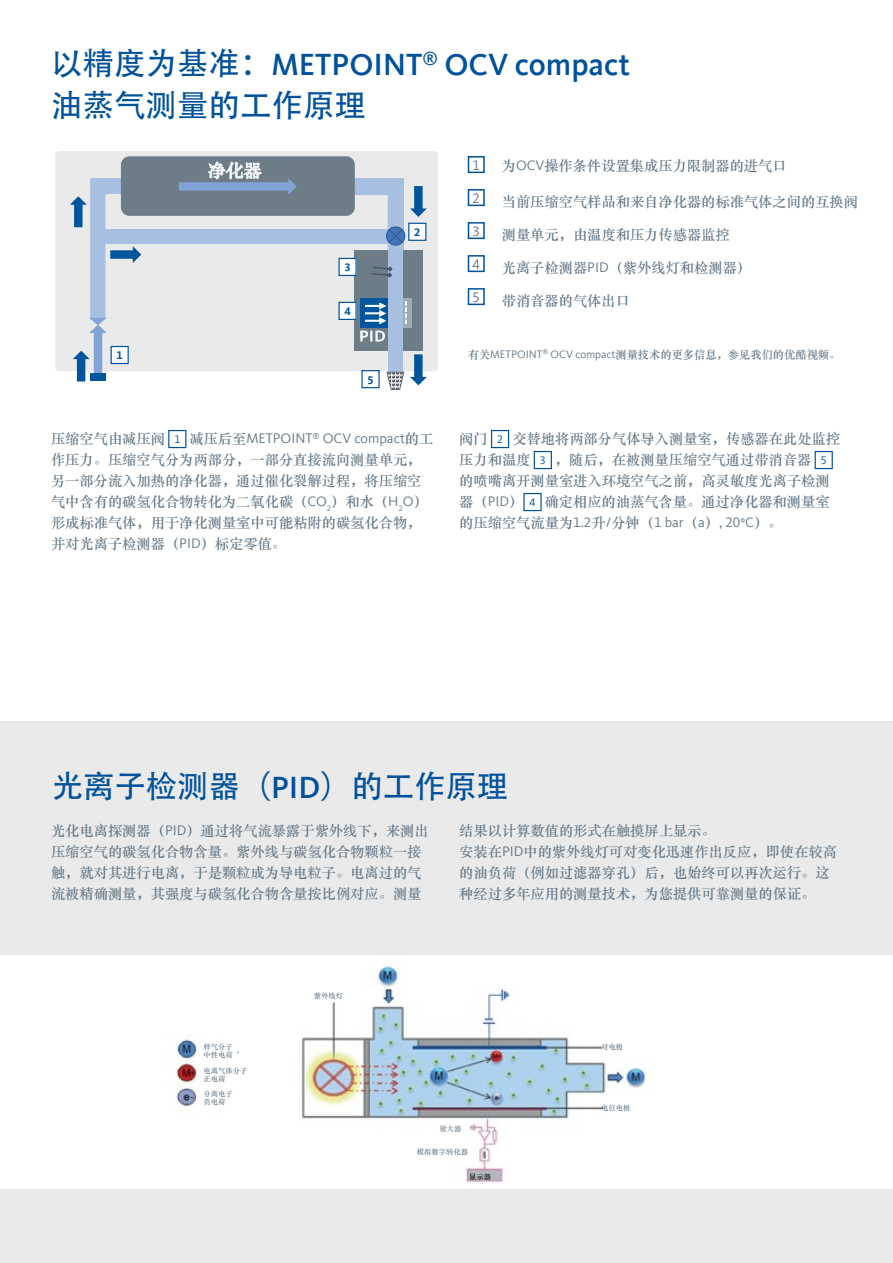
<style>
.page{position:relative;width:893px;height:1263px;background:#fff}
.page>*{position:absolute;margin:0;border:0;box-sizing:border-box;transform-origin:0 0}
.t1{font:500 31.5px "Kievit Offc Pro";color:#00529c}
.t2{font:31.5px "Adobe Heiti Std";color:#00529c}
.t3{font:18px "ST Zhongsong";color:#fff}
.t4{font:700 16.5px "Kievit Offc Pro";color:#fff}
.t5{font:14.25px/21px "ST Zhongsong";color:#657988}
.t6{font:14.25px "Kievit Offc Pro";color:#657988}
.t7{font:700 11.4px "Kievit Offc Pro";color:#00529c}
.t8{font:11.25px "ST Zhongsong";color:#657988}
.t9{font:7.35px/7.8px "ST Zhongsong";color:#657988}
.t10{font:7.35px "ST Zhongsong";color:#000}
.s1{font-family:"Adobe Heiti Std";font-weight:400}
.s2{font-family:"ST Zhongsong"}
.s3{font-size:11.4px;color:#00529c}
.s4{font-family:"Kievit Offc Pro"}
.s5{font-family:"Kievit Offc Pro";font-size:11.4px;color:#00529c}
.s6{font-family:"Kievit Offc Pro";font-weight:500}
</style>
<div class="page">
<div style="left:0;top:721px;width:893px;height:542px;background:#eaeaea"></div>
<div style="left:0;top:955px;width:893px;height:234px;background:#fff"></div>
<div style="left:55px;top:152px;width:383px;height:219px;background:#eaeaea;border-radius:4px"></div>
<div style="left:354px;top:250px;width:69px;height:100px;background:#6c7d88"></div>
<div style="left:360px;top:298px;width:29px;height:29px;background:#00559c"></div>
<svg style="left:365px;top:302px;width:21px;height:22px"></svg>
<svg style="left:403px;top:298px;width:8px;height:29px"></svg>
<svg style="left:405px;top:302px;width:1px;height:22px"></svg>
<div style="left:104px;top:229px;width:286px;height:14px;background:#a7bfe1"></div>
<svg style="left:351px;top:178px;width:76px;height:72px"></svg>
<div style="left:388px;top:250px;width:15px;height:121px;background:#a7bfe1"></div>
<svg style="left:372px;top:266px;width:21px;height:12px"></svg>
<svg style="left:70px;top:178px;width:71px;height:203px"></svg>
<svg style="left:386px;top:354px;width:41px;height:36px"></svg>
<div style="left:121px;top:156px;width:234px;height:60px;background:#6c7d88;border-radius:9px"></div>
<img style="left:301px;top:966px;width:345px;height:217px">
<img style="left:176px;top:1039px;width:21px;height:67px">
<div style="left:409px;top:223px;width:17px;height:17px;background:#fff"></div>
<div style="left:408px;top:223px;width:18px;height:18px;border:1px solid #00529c"></div>
<div style="left:111px;top:346px;width:17px;height:17px;background:#fff"></div>
<div style="left:111px;top:346px;width:18px;height:18px;border:1px solid #00529c"></div>
<div style="left:339px;top:302px;width:17px;height:17px;background:#fff"></div>
<div style="left:338px;top:302px;width:19px;height:18px;border:1px solid #00529c"></div>
<div style="left:361px;top:370px;width:19px;height:18px;border:1px solid #00529c"></div>
<div style="left:339px;top:258px;width:17px;height:17px;background:#fff"></div>
<div style="left:338px;top:258px;width:19px;height:18px;border:1px solid #00529c"></div>
<svg style="left:179px;top:161px;width:118px;height:34px"></svg>
<div style="left:168px;top:430px;width:18px;height:18px;border:1px solid #00529c"></div>
<div style="left:491px;top:430px;width:18px;height:18px;border:1px solid #00529c"></div>
<div style="left:534px;top:451px;width:18px;height:18px;border:1px solid #00529c"></div>
<div style="left:815px;top:451px;width:18px;height:18px;border:1px solid #00529c"></div>
<div style="left:523px;top:493px;width:19px;height:18px;border:1px solid #00529c"></div>
<div style="left:468px;top:156px;width:17px;height:17px;border:2px solid #00529c"></div>
<div style="left:468px;top:189px;width:17px;height:17px;border:2px solid #00529c"></div>
<div style="left:468px;top:222px;width:17px;height:17px;border:2px solid #00529c"></div>
<div style="left:468px;top:255px;width:17px;height:17px;border:2px solid #00529c"></div>
<div style="left:468px;top:288px;width:17px;height:17px;border:2px solid #00529c"></div>
<h1 class="t1" style="left:51px;top:46px;width:580px"><span class="s1">以精度为基准：</span>METPOINT<sup>®</sup> OCV compact</h1>
<h1 class="t2" style="left:51px;top:86px;width:316px">油蒸气测量的工作原理</h1>
<p class="t7" style="left:116px;top:349px;width:8px">1</p>
<p class="t3" style="left:208px;top:158px;width:55px">净化器</p>
<p class="t7" style="left:344px;top:261px;width:8px">3</p>
<p class="t7" style="left:344px;top:305px;width:8px">4</p>
<p class="t4" style="left:359px;top:326px;width:28px">PID</p>
<p class="t7" style="left:367px;top:373px;width:8px">5</p>
<p class="t7" style="left:414px;top:225px;width:8px">2</p>
<p class="t6" style="left:51px;top:430px;width:384px"><span class="s2">压缩空气由减压阀</span> <span class="s3">1</span> <span class="s2">减压后至</span>METPOINT<sup>®</sup> OCV compact<span class="s2">的工</span></p>
<p class="t5" style="left:51px;top:449px;width:378px">作压力。压缩空气分为两部分，一部分直接流向测量单元，另一部分流入加热的净化器，通过催化裂解过程，将压缩空气中含有的碳氢化合物转化为二氧化碳（<span class="s4">CO</span><sub>2</sub>）和水（<span class="s4">H</span><sub>2</sub><span class="s4">O</span>）形成标准气体，用于净化测量室中可能粘附的碳氢化合物，并对光离子检测器（<span class="s4">PID</span>）标定零值。</p>
<p class="t6" style="left:472px;top:156px;width:9px">1</p>
<p class="t5" style="left:502px;top:155px;width:286px">为<span class="s4">OCV</span>操作条件设置集成压力限制器的进气口</p>
<p class="t6" style="left:472px;top:189px;width:9px">2</p>
<p class="t5" style="left:502px;top:191px;width:358px">当前压缩空气样品和来自净化器的标准气体之间的互换阀</p>
<p class="t6" style="left:472px;top:222px;width:9px">3</p>
<p class="t5" style="left:502px;top:224px;width:229px">测量单元，由温度和压力传感器监控</p>
<p class="t6" style="left:472px;top:255px;width:9px">4</p>
<p class="t5" style="left:502px;top:257px;width:251px">光离子检测器<span class="s4">PID</span>（紫外线灯和检测器）</p>
<p class="t6" style="left:472px;top:288px;width:9px">5</p>
<p class="t5" style="left:502px;top:290px;width:130px">带消音器的气体出口</p>
<p class="t8" style="left:468px;top:346px;width:374px">有关<span class="s4">METPOINT</span><sup>®</sup> <span class="s4">OCV compact</span>测量技术的更多信息，参见我们的优酷视频。</p>
<p class="t5" style="left:459px;top:428px;width:382px">阀门 <span class="s5">2</span> 交替地将两部分气体导入测量室，传感器在此处监控压力和温度 <span class="s5">3</span> ，随后，在被测量压缩空气通过带消音器 <span class="s5">5</span>的喷嘴离开测量室进入环境空气之前，高灵敏度光离子检测器（<span class="s4">PID</span>） <span class="s5">4</span> 确定相应的油蒸气含量。通过净化器和测量室的压缩空气流量为<span class="s4">1.2</span>升<span class="s4">/</span>分钟（<span class="s4">1 bar</span>（<span class="s4">a</span>）<span class="s4">, 20°C</span>）。</p>
<h1 class="t2" style="left:52px;top:767px;width:458px">光离子检测器（<span class="s6">PID</span>）的工作原理</h1>
<p class="t5" style="left:51px;top:820px;width:379px">光化电离探测器（<span class="s4">PID</span>）通过将气流暴露于紫外线下，来测出压缩空气的碳氢化合物含量。紫外线与碳氢化合物颗粒一接触，就对其进行电离，于是颗粒成为导电粒子。电离过的气流被精确测量，其强度与碳氢化合物含量按比例对应。测量</p>
<p class="t5" style="left:459px;top:820px;width:379px">结果以计算数值的形式在触摸屏上显示。<br>安装在<span class="s4">PID</span>中的紫外线灯可对变化迅速作出反应，即使在较高的油负荷（例如过滤器穿孔）后，也始终可以再次运行。这种经过多年应用的测量技术，为您提供可靠测量的保证。</p>
<p class="t9" style="left:203px;top:1042px;width:38px">样气分子中性电荷‘</p>
<p class="t9" style="left:203px;top:1066px;width:46px">电离气体分子正电荷</p>
<p class="t9" style="left:203px;top:1090px;width:31px">分离电子负电荷</p>
<p class="t9" style="left:314px;top:991px;width:31px">紫外线灯</p>
<p class="t9" style="left:439px;top:1124px;width:24px">放大器</p>
<p class="t9" style="left:417px;top:1148px;width:53px">模拟数字转化器</p>
<p class="t10" style="left:469px;top:1172px;width:24px">显示器</p>
<p class="t9" style="left:601px;top:1042px;width:24px">对电极</p>
<p class="t9" style="left:601px;top:1104px;width:31px">电位电极</p>
</div>
